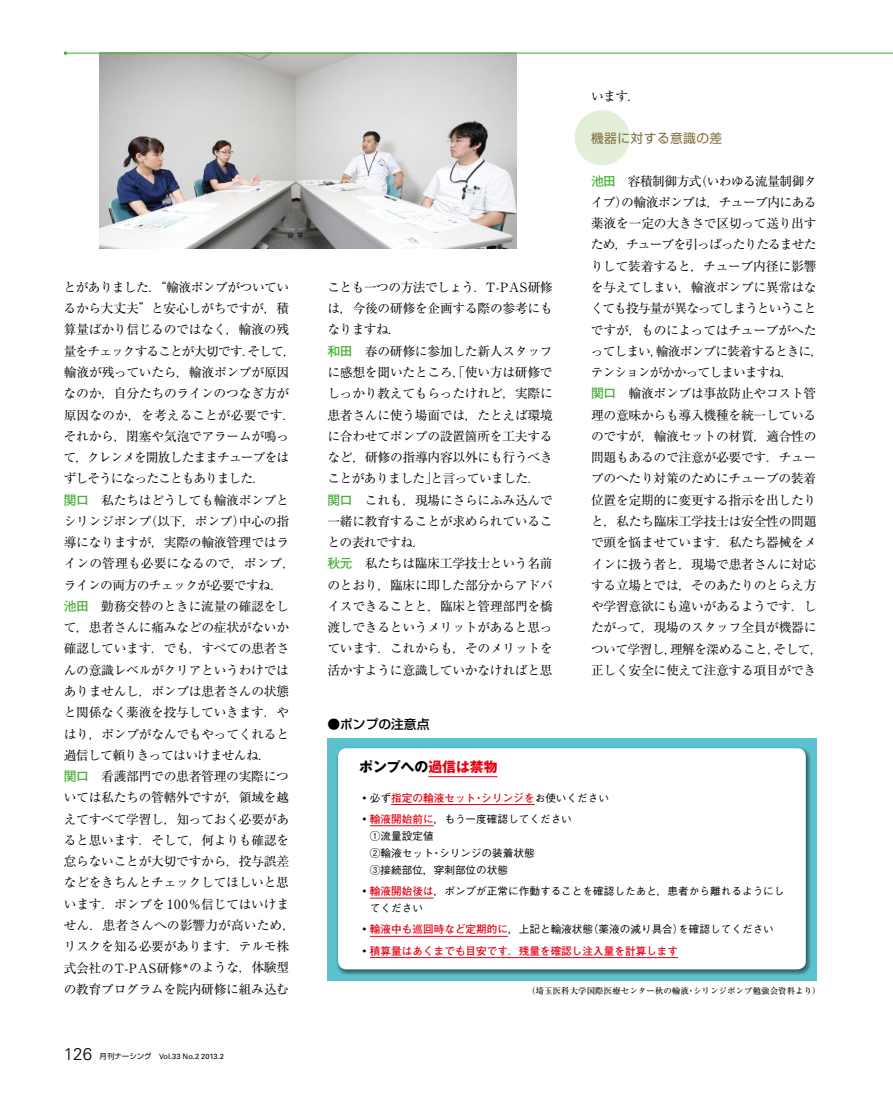
<style>
.page{position:relative;width:893px;height:1093px;background:#fff}
.page>*{position:absolute;margin:0;border:0;box-sizing:border-box;transform-origin:0 0}
.t1{font:300 16.95px "Univers";color:#000}
.t2{font:700 13.8px "Gothic MB101 Pro";color:#000}
.t3{font:12.75px/21.3px "Ryumin Pro";letter-spacing:-.02em;color:#000}
.t4{font:12.75px "Shin Go Pro";letter-spacing:.03em;color:#806e3e}
.t5{font:500 12.75px "Shin Go Pro";color:#000}
.t6{font:500 10.65px/17px "Gothic BBB Pro";color:#000}
.t7{font:700 10.65px "Futo Go B101 Pro";color:#e60012}
.t8{font:500 8.55px "Ryumin Pro";color:#000}
.t9{font:7.5px "Univers";color:#000}
.s1{font-family:"Futo Go B101 Pro";font-weight:700;color:#46b035}
.s2{color:#e60012}
.s3{font-family:"Gothic BBB Pro";font-weight:500;color:#000}
.s4{font-family:"Futo Go B101 Pro";font-weight:700;color:#e60012}
.s5{font-family:"Shin Go Pro"}
</style>
<div class="page">
<div style="left:574px;top:110px;width:56px;height:55px;background:#e3f0d9;border-radius:50%"></div>
<img style="left:100px;top:52px;width:417px;height:196px">
<div style="left:327px;top:738px;width:489px;height:242px;background:#5dc2d0"></div>
<div style="left:334px;top:745px;width:477px;height:230px;background:#000;opacity:.5"></div>
<div style="left:338px;top:748px;width:468px;height:221px;background:#fff;border-radius:9px"></div>
<hr style="left:428px;top:776px;width:69px;height:1px;background:#e60012">
<hr style="left:391px;top:804px;width:144px;height:1px;background:#e60012">
<hr style="left:370px;top:825px;width:64px;height:1px;background:#e60012">
<hr style="left:370px;top:898px;width:64px;height:1px;background:#e60012">
<hr style="left:370px;top:936px;width:138px;height:1px;background:#e60012">
<hr style="left:370px;top:957px;width:308px;height:1px;background:#e60012">
<hr style="left:65px;top:53px;width:828px;height:1px;background:#46b035">
<p class="t3" style="left:591px;top:84px;width:51px">います．</p>
<p class="t4" style="left:591px;top:128px;width:133px">機器に対する意識の差</p>
<p class="t3" style="left:591px;top:169px;width:234px"><span class="s1">池田</span>　容積制御方式（いわゆる流量制御タイプ）の輸液ポンプは，チューブ内にある薬液を一定の大きさで区切って送り出すため，チューブを引っぱったりたるませたりして装着すると，チューブ内径に影響を与えてしまい，輸液ポンプに異常はなくても投与量が異なってしまうということですが，ものによってはチューブがへたってしまい，輸液ポンプに装着するときに，テンションがかかってしまいますね．<br><span class="s1">関口</span>　輸液ポンプは事故防止やコスト管理の意味からも導入機種を統一しているのですが，輸液セットの材質，適合性の問題もあるので注意が必要です．チューブのへたり対策のためにチューブの装着位置を定期的に変更する指示を出したりと，私たち臨床工学技士は安全性の問題で頭を悩ませています．私たち器械をメインに扱う者と，現場で患者さんに対応する立場とでは，そのあたりのとらえ方や学習意欲にも違いがあるようです．したがって，現場のスタッフ全員が機器について学習し，理解を深めること，そして，正しく安全に使えて注意する項目ができ</p>
<p class="t3" style="left:64px;top:276px;width:234px">とがありました．“輸液ポンプがついているから大丈夫”と安心しがちですが，積算量ばかり信じるのではなく，輸液の残量をチェックすることが大切です．そして，輸液が残っていたら，輸液ポンプが原因なのか，自分たちのラインのつなぎ方が原因なのか，を考えることが必要です．それから，閉塞や気泡でアラームが鳴って，クレンメを開放したままチューブをはずしそうになったこともありました．<br><span class="s1">関口</span>　私たちはどうしても輸液ポンプとシリンジポンプ（以下，ポンプ）中心の指導になりますが，実際の輸液管理ではラインの管理も必要になるので，ポンプ，ラインの両方のチェックが必要ですね．<span class="s1">池田</span>　勤務交替のときに流量の確認をして，患者さんに痛みなどの症状がないか確認しています．でも，すべての患者さんの意識レベルがクリアというわけではありませんし，ポンプは患者さんの状態と関係なく薬液を投与していきます．やはり，ポンプがなんでもやってくれると過信して頼りきってはいけませんね．<br><span class="s1">関口</span>　看護部門での患者管理の実際については私たちの管轄外ですが，領域を越えてすべて学習し，知っておく必要があると思います．そして，何よりも確認を怠らないことが大切ですから，投与誤差などをきちんとチェックしてほしいと思います．ポンプを 100％信じてはいけません．患者さんへの影響力が高いため，リスクを知る必要があります．テルモ株式会社のT-PAS研修<sup>＊</sup>のような，体験型の教育プログラムを院内研修に組み込む</p>
<p class="t3" style="left:327px;top:276px;width:227px">ことも一つの方法でしょう．T-PAS研修は，今後の研修を企画する際の参考にもなりますね．<br><span class="s1">和田</span>　春の研修に参加した新人スタッフに感想を聞いたところ，「使い方は研修でしっかり教えてもらったけれど，実際に患者さんに使う場面では，たとえば環境に合わせてポンプの設置箇所を工夫するなど，研修の指導内容以外にも行うべきことがありました」と言っていました．<span class="s1">関口</span>　これも，現場にさらにふみ込んで一緒に教育することが求められていることの表れですね．<br><span class="s1">秋元</span>　私たちは臨床工学技士という名前のとおり，臨床に即した部分からアドバイスできることと，臨床と管理部門を橋渡しできるというメリットがあると思っています．これからも，そのメリットを活かすように意識していかなければと思</p>
<p class="t5" style="left:327px;top:714px;width:104px">●ポンプの注意点</p>
<p class="t2" style="left:359px;top:756px;width:140px">ポンプへの<span class="s2">過信は禁物</span></p>
<p class="t7" style="left:359px;top:789px;width:251px"><span class="s3">◦必ず</span>指定の輸液セット・シリンジを<span class="s3">お使いください</span></p>
<p class="t6" style="left:359px;top:809px;width:214px">◦<span class="s4">輸液開始前に</span>，もう一度確認してください　①流量設定値<br>　②輸液セット・シリンジの装着状態<br>　③接続部位，穿刺部位の状態</p>
<p class="t6" style="left:370px;top:881px;width:416px;text-indent:-11px">◦<span class="s4">輸液開始後は</span>，ポンプが正常に作動することを確認したあと，患者から離れるようにしてください</p>
<p class="t6" style="left:359px;top:919px;width:416px">◦<span class="s4">輸液中も巡回時など定期的に</span>，上記と輸液状態（薬液の減り具合）を確認してください</p>
<p class="t7" style="left:359px;top:942px;width:320px"><span class="s3">◦</span>積算量はあくまでも目安です．残量を確認し注入量を計算します</p>
<p class="t8" style="left:527px;top:984px;width:295px">（埼玉医科大学国際医療センター秋の輸液・シリンジポンプ勉強会資料より）</p>
<h1 class="t1" style="left:64px;top:1043px;width:30px">126</h1>
<p class="t9" style="left:100px;top:1051px;width:126px"><span class="s5">月刊ナーシング</span> Vol.33 No.2 2013.2</p>
</div>
